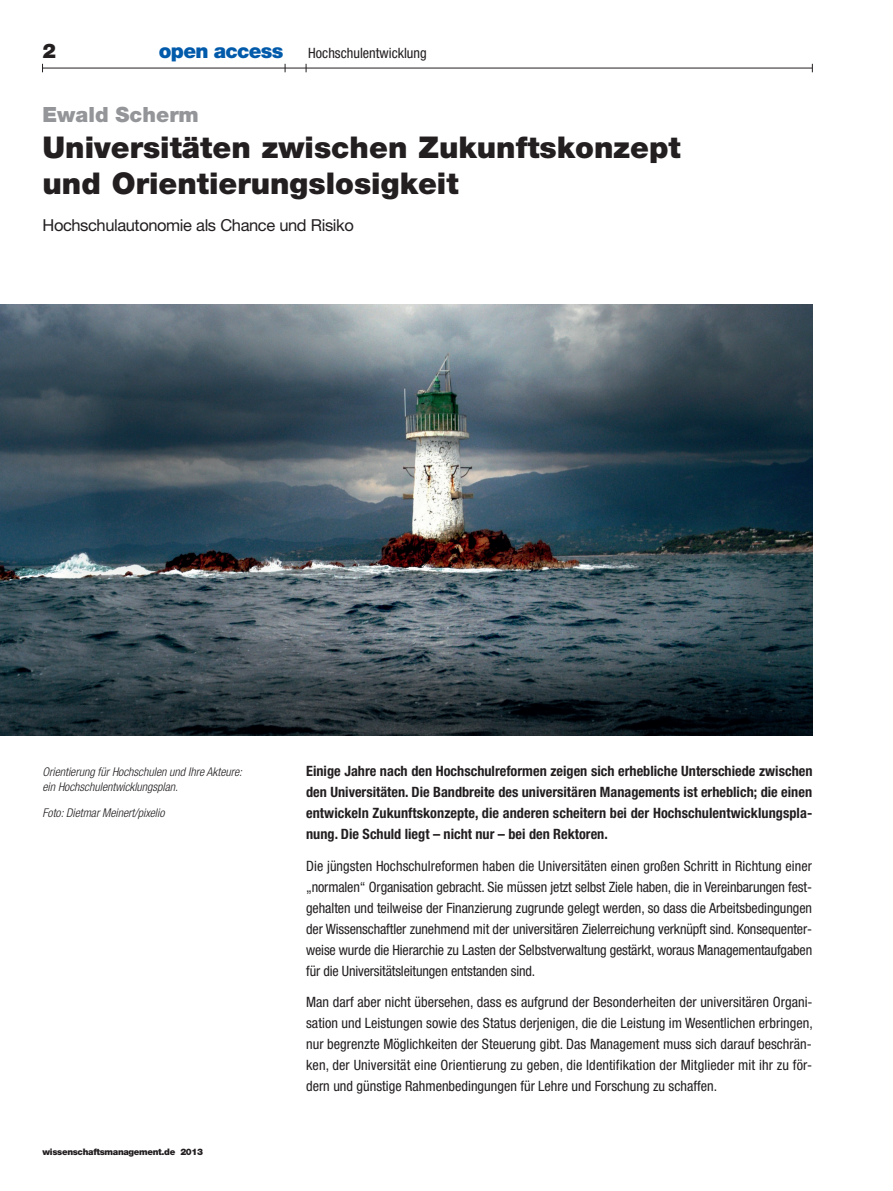
<style>
.page{position:relative;width:893px;height:1191px;background:#fff}
.page>*{position:absolute;margin:0;border:0;box-sizing:border-box;transform-origin:0 0}
.t1{font:900 30px/36px "Helvetica Neue";color:#231f20}
.t2{font:900 21px "Helvetica Neue";color:#939598}
.t3{font:900 20.25px "Helvetica Neue";color:#231f20}
.t4{font:16.5px "Helvetica Neue";letter-spacing:-.025em;color:#231f20}
.t5{font:condensed 14.25px/21px "Helvetica Neue";color:#231f20;text-align:justify}
.t6{font:700 condensed 14.25px/21px "Helvetica Neue";color:#231f20;text-align:justify}
.t7{font:italic 300 condensed 12px/15px "Helvetica Neue";color:#231f20}
.t8{font:900 9px "Helvetica Neue";letter-spacing:-.035em;color:#231f20}
.s1{font-weight:900;font-stretch:normal;font-size:20.25px;color:#015aaa}
</style>
<div class="page">
<hr style="left:43px;top:68px;width:769px;height:1px;background:#231f20">
<img style="left:0;top:305px;width:812px;height:431px">
<h3 class="t3" style="left:43px;top:39px;width:15px">2</h3>
<p class="t5" style="left:159px;top:42px;width:269px"><span class="s1">open access</span> Hochschulentwicklung</p>
<h2 class="t2" style="left:43px;top:102px;width:158px">Ewald Scherm</h2>
<h1 class="t1" style="left:43px;top:129px;width:640px">Universitäten zwischen Zukunftskonzept und Orientierungslosigkeit</h1>
<p class="t4" style="left:43px;top:215px;width:313px">Hochschulautonomie als Chance und Risiko</p>
<p class="t7" style="left:43px;top:764px;width:201px">Orientierung für Hochschulen und Ihre Akteure: ein Hochschulentwicklungsplan.</p>
<p class="t7" style="left:43px;top:804px;width:123px">Foto: Dietmar Meinert/pixelio</p>
<p class="t8" style="left:43px;top:1146px;width:162px">wissenschaftsmanagement.de 2013</p>
<p class="t6" style="left:306px;top:760px;width:508px">Einige Jahre nach den Hochschulreformen zeigen sich erhebliche Unterschiede zwischen den Universitäten. Die Bandbreite des universitären Managements ist erheblich; die einen entwickeln Zukunftskonzepte, die anderen scheitern bei der Hochschulentwicklungspla&shy;nung. Die Schuld liegt – nicht nur – bei den Rektoren.</p>
<p class="t5" style="left:306px;top:855px;width:507px">Die jüngsten Hochschulreformen haben die Universitäten einen großen Schritt in Richtung einer „normalen“ Organisation gebracht. Sie müssen jetzt selbst Ziele haben, die in Vereinbarungen fest&shy;gehalten und teilweise der Finanzierung zugrunde gelegt werden, so dass die Arbeitsbedingungen der Wissenschaftler zunehmend mit der universitären Zielerreichung verknüpft sind. Konsequenter&shy;weise wurde die Hierarchie zu Lasten der Selbstverwaltung gestärkt, woraus Managementaufgaben für die Universitätsleitungen entstanden sind.</p>
<p class="t5" style="left:306px;top:991px;width:508px">Man darf aber nicht übersehen, dass es aufgrund der Besonderheiten der universitären Organi&shy;sation und Leistungen sowie des Status derjenigen, die die Leistung im Wesentlichen erbringen, nur begrenzte Möglichkeiten der Steuerung gibt. Das Management muss sich darauf beschrän&shy;ken, der Universität eine Orientierung zu geben, die Identifikation der Mitglieder mit ihr zu för&shy;dern und günstige Rahmenbedingungen für Lehre und Forschung zu schaffen.</p>
</div>
